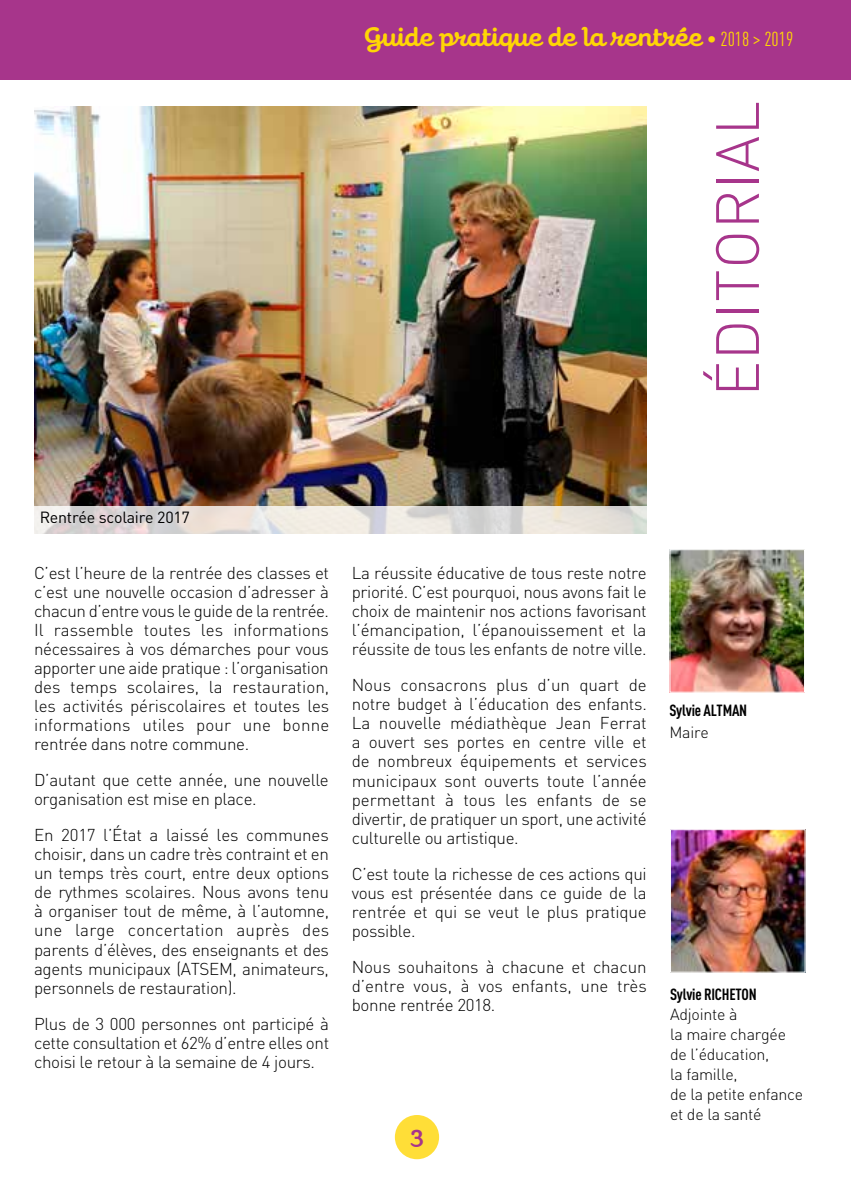
<style>
.page{position:relative;width:851px;height:1191px;background:#fff}
.page>*{position:absolute;margin:0;border:0;box-sizing:border-box;transform-origin:0 0}
.t1{font:300 60px "DIN Pro";letter-spacing:.01em;color:#a7358b}
.t2{font:700 24px "Galaxie Cassiopeia";color:#ffd605}
.t3{font:700 20px "Galaxie Cassiopeia";color:#a7358b}
.t4{font:300 17px/19px "DIN Pro";letter-spacing:-.02em;color:#000;text-align:justify}
.t5{font:300 16px/20px "DIN Pro";letter-spacing:-.015em;color:#000}
.t6{font:700 condensed 16px "DIN Pro";letter-spacing:-.015em;color:#000}
.t7{font:16px "DIN Pro";letter-spacing:-.015em;color:#000}
.s1{font-family:"DIN Pro";font-weight:400;font-stretch:condensed;font-size:20px}
</style>
<div class="page">
<div style="left:395px;top:1115px;width:44px;height:44px;background:#ffde37;border-radius:50%"></div>
<div style="left:0;top:0;width:850px;height:79px;background:#a7358b"></div>
<img style="left:671px;top:551px;width:131px;height:139px">
<div style="left:669px;top:549px;width:135px;height:143px;border:1px solid #fff"></div>
<img style="left:672px;top:831px;width:131px;height:139px">
<div style="left:670px;top:829px;width:135px;height:143px;border:1px solid #fff"></div>
<img style="left:34px;top:106px;width:612px;height:400px">
<svg style="left:34px;top:506px;width:612px;height:27px;background:#e3dfdb"></svg>
<h2 class="t2" style="left:365px;top:21px;width:430px">Guide pratique de la rentrée <span class="s1">• 2018 &gt; 2019</span></h2>
<h1 class="t1" style="left:690px;top:397px;width:297px;rotate:-90deg">ÉDITORIAL</h1>
<p class="t7" style="left:40px;top:504px;width:152px">Rentrée scolaire 2017</p>
<p class="t4" style="left:34px;top:562px;width:297px">C’est l’heure de la rentrée des classes et c’est une nouvelle occasion d’adresser à chacun d’entre vous le guide de la rentrée.<br>Il rassemble toutes les informations nécessaires à vos démarches pour vous apporter une aide pratique : l’organisation des temps scolaires, la restauration, les activités périscolaires et toutes les informations utiles pour une bonne rentrée dans notre commune.</p>
<p class="t4" style="left:34px;top:769px;width:296px">D’autant que cette année, une nouvelle organisation est mise en place.</p>
<p class="t4" style="left:34px;top:824px;width:296px">En 2017 l’État a laissé les communes choisir, dans un cadre très contraint et en un temps très court, entre deux options de rythmes scolaires. Nous avons tenu à organiser tout de même, à l’automne, une large concertation auprès des parents d’élèves, des enseignants et des agents municipaux (ATSEM, animateurs, personnels de restauration).</p>
<p class="t4" style="left:34px;top:1012px;width:296px">Plus de 3 000 personnes ont participé à cette consultation et 62% d’entre elles ont choisi le retour à la semaine de 4 jours.</p>
<p class="t4" style="left:351px;top:562px;width:296px">La réussite éducative de tous reste notre priorité. C’est pourquoi, nous avons fait le choix de maintenir nos actions favorisant l’émancipation, l’épanouissement et la réussite de tous les enfants de notre ville.</p>
<p class="t4" style="left:351px;top:674px;width:296px">Nous consacrons plus d’un quart de notre budget à l’éducation des enfants.<br>La nouvelle médiathèque Jean Ferrat a ouvert ses portes en centre ville et de nombreux équipements et services municipaux sont ouverts toute l’année permettant à tous les enfants de se divertir, de pratiquer un sport, une activité culturelle ou artistique.</p>
<p class="t4" style="left:351px;top:862px;width:296px">C’est toute la richesse de ces actions qui vous est présentée dans ce guide de la rentrée et qui se veut le plus pratique possible.</p>
<p class="t4" style="left:351px;top:955px;width:296px">Nous souhaitons à chacune et chacun d’entre vous, à vos enfants, une très bonne rentrée 2018.</p>
<p class="t3" style="left:410px;top:1121px;width:15px">3</p>
<p class="t6" style="left:669px;top:698px;width:79px">Sylvie ALTMAN</p>
<p class="t5" style="left:669px;top:721px;width:41px">Maire</p>
<p class="t6" style="left:670px;top:981px;width:88px">Sylvie RICHETON</p>
<p class="t5" style="left:670px;top:1002px;width:135px">Adjointe à<br>la maire chargée de l’éducation,<br>la famille,<br>de la petite enfance et de la santé</p>
</div>
